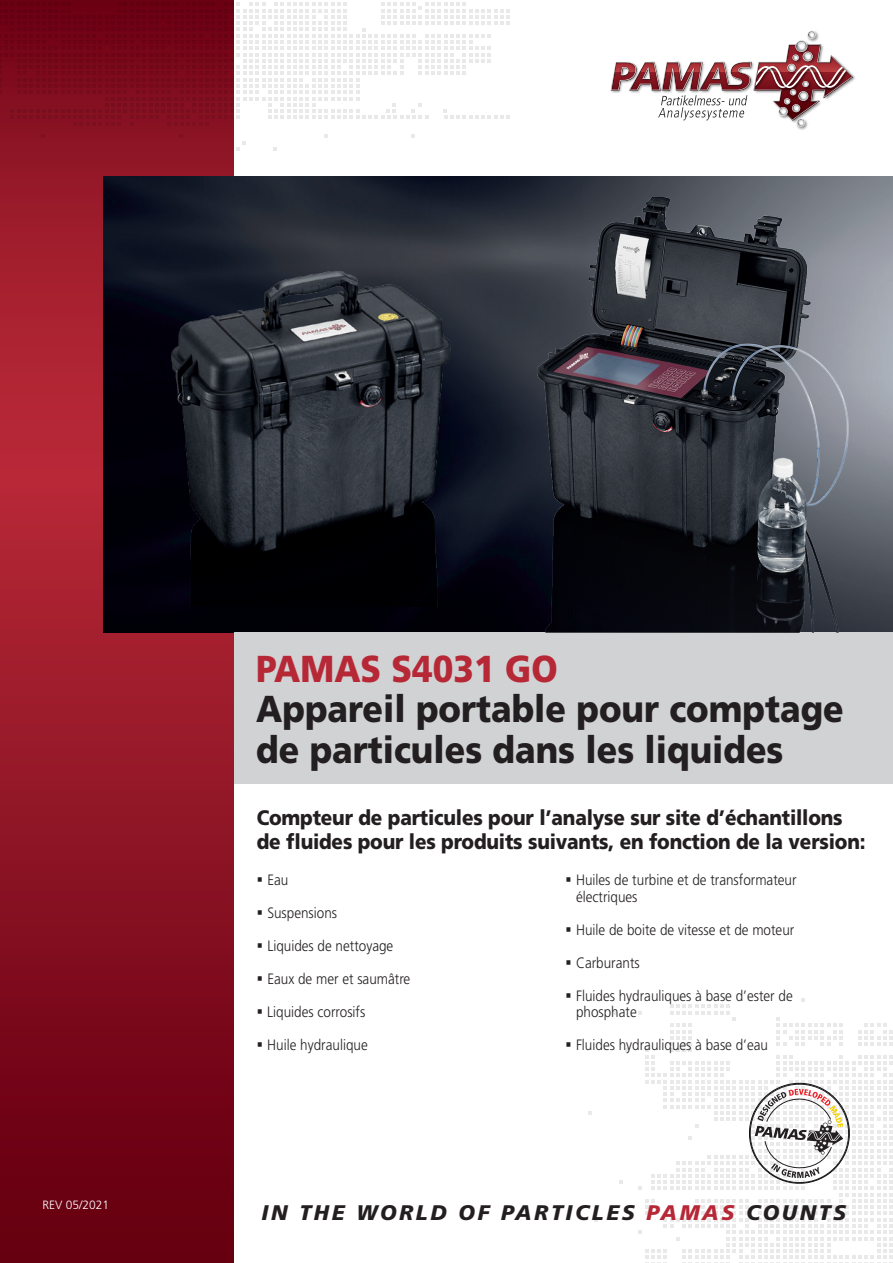
<style>
.page{position:relative;width:893px;height:1263px;background:#fff}
.page>*{position:absolute;margin:0;border:0;box-sizing:border-box;transform-origin:0 0}
.t1{font:900 37.5px/40.5px "Frutiger";color:#231f20;scale:.9 1}
.t2{font:900 37.5px "Frutiger";color:#b72837;scale:.9 1}
.t3{font:italic 900 21.15px "Frutiger";letter-spacing:.125em;color:#231f20}
.t4{font:900 21px/24px "Frutiger";letter-spacing:-.01em;color:#231f20;scale:.9 1}
.t5{font:300 15px/16.5px "Frutiger";color:#231f20;scale:.9 1}
.t6{font:300 12px "Frutiger";color:#fff}
.s1{color:#b72837}
</style>
<div class="page">
<svg style="left:0;top:0;width:234px;height:1263px;background:#8c1223"></svg>
<img style="left:797px;top:127px;width:10px;height:3px">
<svg style="left:611px;top:31px;width:242px;height:96px"></svg>
<svg style="left:798px;top:41px;width:7px;height:6px"></svg>
<img style="left:103px;top:177px;width:790px;height:455px">
<div style="left:234px;top:632px;width:659px;height:151px;background:#d1d2d4"></div>
<svg style="left:588px;top:1111px;width:4px;height:4px"></svg>
<svg style="left:619px;top:1180px;width:4px;height:4px"></svg>
<svg style="left:594px;top:1218px;width:4px;height:4px"></svg>
<svg style="left:613px;top:1011px;width:4px;height:3px"></svg>
<svg style="left:626px;top:1048px;width:3px;height:4px"></svg>
<svg style="left:0;top:2px;width:510px;height:123px"></svg>
<svg style="left:324px;top:134px;width:3px;height:4px"></svg>
<svg style="left:411px;top:134px;width:4px;height:4px"></svg>
<svg style="left:41px;top:134px;width:4px;height:4px"></svg>
<svg style="left:179px;top:134px;width:4px;height:4px"></svg>
<svg style="left:236px;top:141px;width:10px;height:10px"></svg>
<svg style="left:273px;top:147px;width:4px;height:4px"></svg>
<img style="left:455px;top:197px;width:438px;height:435px">
<img style="left:136px;top:215px;width:348px;height:392px">
<svg style="left:638px;top:998px;width:255px;height:265px"></svg>
<p class="t6" style="left:43px;top:1198px;width:68px">REV 05/2021</p>
<h1 class="t2" style="left:256px;top:646px;width:336px">PAMAS S4031 GO</h1>
<h1 class="t1" style="left:256px;top:689px;width:654px">Appareil portable pour comptage de particules dans les liquides</h1>
<h3 class="t4" style="left:257px;top:806px;width:678px">Compteur de particules pour l’analyse sur site d’échantillons de fluides pour les produits suivants, en fonction de la version:</h3>
<p class="t5" style="left:267px;top:872px;width:25px">Eau</p>
<p class="t5" style="left:267px;top:905px;width:79px">Suspensions</p>
<p class="t5" style="left:267px;top:938px;width:142px">Liquides de nettoyage</p>
<p class="t5" style="left:267px;top:971px;width:160px">Eaux de mer et saumâtre</p>
<p class="t5" style="left:267px;top:1004px;width:110px">Liquides corrosifs</p>
<p class="t5" style="left:267px;top:1037px;width:113px">Huile hydraulique</p>
<p class="t5" style="left:576px;top:872px;width:247px">Huiles de turbine et de transformateur électriques</p>
<p class="t5" style="left:576px;top:921px;width:244px">Huile de boite de vitesse et de moteur</p>
<p class="t5" style="left:576px;top:954px;width:72px">Carburants</p>
<p class="t5" style="left:576px;top:987px;width:242px">Fluides hydrauliques à base d’ester de phosphate</p>
<p class="t5" style="left:576px;top:1037px;width:215px">Fluides hydrauliques à base d’eau</p>
<h2 class="t3" style="left:261px;top:1200px;width:586px">IN THE WORLD OF PARTICLES <span class="s1">PAMAS</span> COUNTS</h2>
</div>
